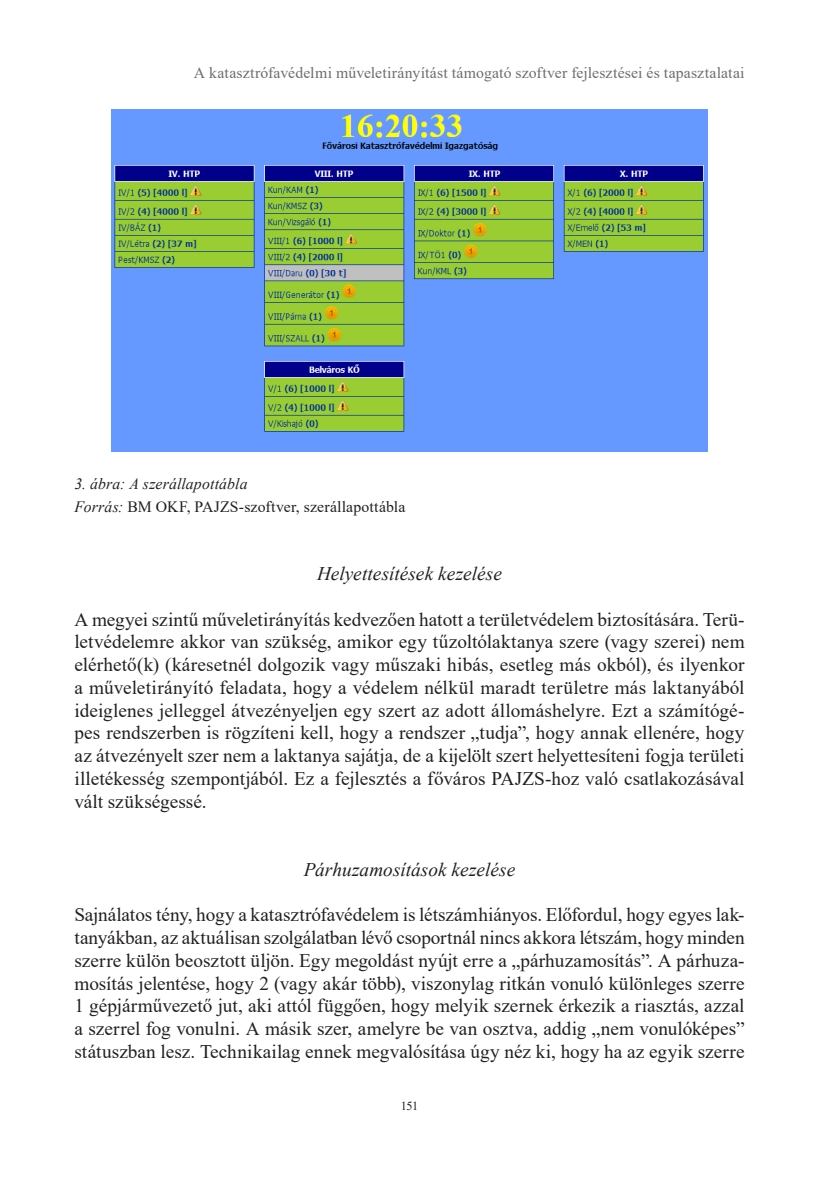
<style>
.page{position:relative;width:834px;height:1181px;background:#fff}
.page>*{position:absolute;margin:0;border:0;box-sizing:border-box;transform-origin:0 0}
.Body_Copy__1st_Parag{font:19.25px/22.8px "Times New Roman";color:#231f20;text-align:justify}
._1_1__Section_Head{font:italic 19.25px "Times New Roman";color:#231f20}
.t1{font:15.75px "Times New Roman";letter-spacing:.01em;color:#6c6d70}
.Figure_Source{font:15.75px "Times New Roman";letter-spacing:.01em;color:#231f20}
.Figure_Number{font:italic 15.75px "Times New Roman";letter-spacing:.005em;color:#231f20}
.t2{font:12.25px "Times New Roman";color:#231f20}
.s1{font-style:italic}
</style>
<div class="page">
<img style="left:111px;top:109px;width:596px;height:343px">
<p class="t1" style="left:194px;top:62px;width:552px">A katasztrófavédelmi műveletirányítást támogató szoftver fejlesztései és tapasztalatai</p>
<p class="Figure_Number" style="left:74px;top:473px;width:175px">3. ábra: A szerállapottábla</p>
<p class="Figure_Source" style="left:74px;top:495px;width:332px"><span class="s1">Forrás:</span> BM OKF, PAJZS-szoftver, szerállapottábla</p>
<p class="_1_1__Section_Head" style="left:317px;top:560px;width:186px">Helyettesítések kezelése</p>
<p class="Body_Copy__1st_Parag" style="left:74px;top:607px;width:671px">A megyei szintű műveletirányítás kedvezően hatott a területvédelem biztosítására. Terü&shy;letvédelemre akkor van szükség, amikor egy tűzoltólaktanya szere (vagy szerei) nem elérhető(k) (káresetnél dolgozik vagy műszaki hibás, esetleg más okból), és ilyenkor a műveletirányító feladata, hogy a védelem nélkül maradt területre más laktanyából ideiglenes jelleggel átvezényeljen egy szert az adott állomáshelyre. Ezt a számítógé&shy;pes rendszerben is rögzíteni kell, hogy a rendszer „tudja”, hogy annak ellenére, hogy az átvezényelt szer nem a laktanya sajátja, de a kijelölt szert helyettesíteni fogja területi illetékesség szempontjából. Ez a fejlesztés a főváros PAJZS-hoz való csatlakozásával vált szükségessé.</p>
<p class="_1_1__Section_Head" style="left:304px;top:856px;width:213px">Párhuzamosítások kezelése</p>
<p class="Body_Copy__1st_Parag" style="left:74px;top:903px;width:671px">Sajnálatos tény, hogy a katasztrófavédelem is létszámhiányos. Előfordul, hogy egyes lak&shy;tanyákban, az aktuálisan szolgálatban lévő csoportnál nincs akkora létszám, hogy minden szerre külön beosztott üljön. Egy megoldást nyújt erre a „párhuzamosítás”. A párhuza&shy;mosítás jelentése, hogy 2 (vagy akár több), viszonylag ritkán vonuló különleges szerre 1 gépjárművezető jut, aki attól függően, hogy melyik szernek érkezik a riasztás, azzal a szerrel fog vonulni. A másik szer, amelyre be van osztva, addig „nem vonulóképes” státuszban lesz. Technikailag ennek megvalósítása úgy néz ki, hogy ha az egyik szerre</p>
<p class="t2" style="left:400px;top:1096px;width:19px">151</p>
</div>
